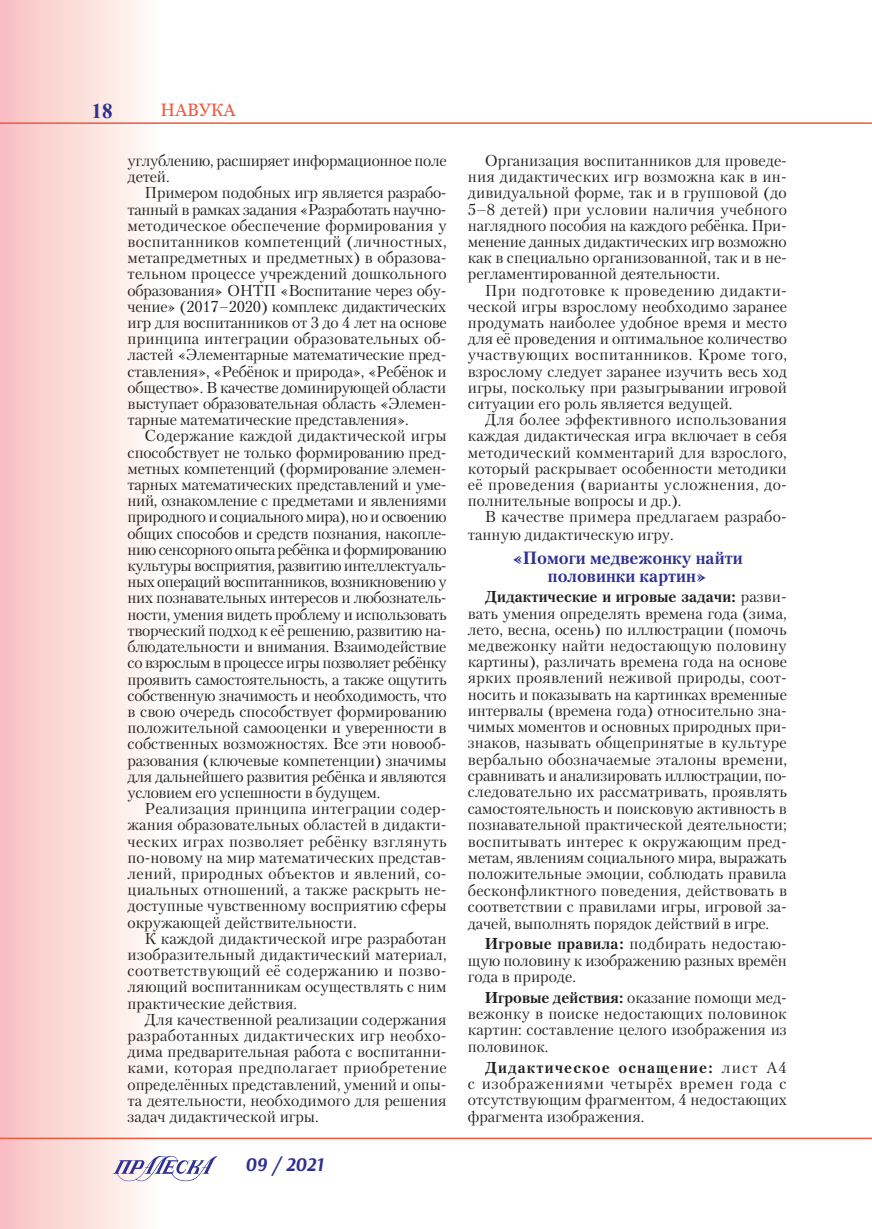
<style>
.page{position:relative;width:872px;height:1229px;background:#fff}
.page>*{position:absolute;margin:0;border:0;box-sizing:border-box;transform-origin:0 0}
.t1{font:700 21px "Times New Roman";color:#2e3092}
.t2{font:italic 700 19.5px "Arsenal";color:#2e3092}
.t3{font:18px "Georgia";color:#f0593e}
.Центр_цвет{font:700 17.7px/18px "Petersburg C";color:#2e3092;text-align:center}
.Текст{font:15.75px/16.2px "Petersburg C";color:#231f20;text-align:justify}
.Текст-2{font:15.75px/16.2px "Petersburg C";letter-spacing:-.025em;color:#231f20}
.s1{font-weight:700}
</style>
<div class="page">
<div style="left:0;top:0;width:160px;height:1229px;background:linear-gradient(to right,#f9c0c0,#fffef9)"></div>
<hr style="left:0;top:1137px;width:872px;height:2px;background:#f0593e">
<hr style="left:0;top:122px;width:867px;height:2px;background:#f0593e">
<svg style="left:112px;top:1155px;width:104px;height:26px"></svg>
<h1 class="t1" style="left:92px;top:97px;width:22px">18</h1>
<p class="t3" style="left:160px;top:99px;width:76px">навука</p>
<p class="Текст-2" style="left:128px;top:152px;width:320px">углублению, расширяет информационное поле детей.</p>
<p class="Текст" style="left:128px;top:185px;width:321px;text-indent:17px">Примером подобных игр является разрабо&shy;танный в рамках задания «Разработать научно&shy;методическое обеспечение формирования у воспитанников компетенций (личностных, метапредметных и предметных) в образова&shy;тельном процессе учреждений дошкольного образования» ОНТП «Воспитание через обу&shy;чение» (2017–2020) комплекс дидактических игр для воспитанников от 3 до 4 лет на основе принципа интеграции образовательных об&shy;ластей «Элементарные математические пред&shy;ставления», «Ребёнок и природа», «Ребёнок и общество». В качестве доминирующей области выступает образовательная область «Элемен&shy;тарные математические представления».</p>
<p class="Текст" style="left:128px;top:428px;width:321px;text-indent:17px">Содержание каждой дидактической игры способствует не только формированию пред&shy;метных компетенций (формирование элемен&shy;тарных математических представлений и уме&shy;ний, ознакомление с предметами и явлениями природного и социального мира), но и освоению общих способов и средств познания, накопле&shy;нию сенсорного опыта ребёнка и формированию культуры восприятия, развитию интеллектуаль&shy;ных операций воспитанников, возникновению у них познавательных интересов и любознатель&shy;ности, умения видеть проблему и использовать творческий подход к её решению, развитию на&shy;блюдательности и внимания. Взаимодействие со взрослым в процессе игры позволяет ребёнку проявить самостоятельность, а также ощутить собственную значимость и необходимость, что в свою очередь способствует формированию положительной самооценки и уверенности в собственных возможностях. Все эти новооб&shy;разования (ключевые компетенции) значимы для дальнейшего развития ребёнка и являются условием его успешности в будущем.</p>
<p class="Текст" style="left:128px;top:800px;width:320px;text-indent:17px">Реализация принципа интеграции содер&shy;жания образовательных областей в дидакти&shy;ческих играх позволяет ребёнку взглянуть по-новому на мир математических представ&shy;лений, природных объектов и явлений, со&shy;циальных отношений, а также раскрыть не&shy;доступные чувственному восприятию сферы окружающей действительности.</p>
<p class="Текст" style="left:128px;top:930px;width:320px;text-indent:17px">К каждой дидактической игре разработан изобразительный дидактический материал, соответствующий её содержанию и позво&shy;ляющий воспитанникам осуществлять с ним практические действия.</p>
<p class="Текст" style="left:128px;top:1011px;width:321px;text-indent:17px">Для качественной реализации содержания разработанных дидактических игр необхо&shy;дима предварительная работа с воспитанни&shy;ками, которая предполагает приобретение определённых представлений, умений и опы&shy;та деятельности, необходимого для решения задач дидактической игры.</p>
<p class="t2" style="left:245px;top:1152px;width:80px">09 / 2021</p>
<p class="Текст" style="left:468px;top:152px;width:320px;text-indent:17px">Организация воспитанников для проведе&shy;ния дидактических игр возможна как в ин&shy;дивидуальной форме, так и в групповой (до 5–8 детей) при условии наличия учебного наглядного пособия на каждого ребёнка. При&shy;менение данных дидактических игр возможно как в специально организованной, так и в не&shy;регламентированной деятельности.</p>
<p class="Текст" style="left:468px;top:282px;width:321px;text-indent:17px">При подготовке к проведению дидакти&shy;ческой игры взрослому необходимо заранее продумать наиболее удобное время и место для её проведения и оптимальное количество участвующих воспитанников. Кроме того, взрослому следует заранее изучить весь ход игры, поскольку при разыгрывании игровой ситуации его роль является ведущей.</p>
<p class="Текст" style="left:468px;top:411px;width:321px;text-indent:17px">Для более эффективного использования каждая дидактическая игра включает в себя методический комментарий для взрослого, который раскрывает особенности методики её проведения (варианты усложнения, до&shy;полнительные вопросы и др.).</p>
<p class="Текст" style="left:468px;top:508px;width:320px;line-height:17.1px;text-indent:17px">В качестве примера предлагаем разрабо&shy;танную дидактическую игру.</p>
<p class="Центр_цвет" style="left:512px;top:549px;width:232px">«Помоги медвежонку найти половинки картин»</p>
<p class="Текст" style="left:468px;top:588px;width:321px;text-indent:17px"><span class="s1">Дидактические и игровые задачи:</span> разви&shy;вать умения определять времена года (зима, лето, весна, осень) по иллюстрации (помочь медвежонку найти недостающую половину картины), различать времена года на основе ярких проявлений неживой природы, соот&shy;носить и показывать на картинках временные интервалы (времена года) относительно зна&shy;чимых моментов и основных природных при&shy;знаков, называть общепринятые в культуре вербально обозначаемые эталоны времени, сравнивать и анализировать иллюстрации, по&shy;следовательно их рассматривать, проявлять самостоятельность и поисковую активность в познавательной практической деятельности; воспитывать интерес к окружающим пред&shy;метам, явлениям социального мира, выражать положительные эмоции, соблюдать правила бесконфликтного поведения, действовать в соответствии с правилами игры, игровой за&shy;дачей, выполнять порядок действий в игре.</p>
<p class="Текст" style="left:468px;top:935px;width:320px;text-indent:17px"><span class="s1">Игровые правила:</span> подбирать недостаю&shy;щую половину к изображению разных времён года в природе.</p>
<p class="Текст" style="left:468px;top:989px;width:320px;text-indent:17px"><span class="s1">Игровые действия:</span> оказание помощи мед&shy;вежонку в поиске недостающих половинок картин: составление целого изображения из половинок.</p>
<p class="Текст" style="left:468px;top:1058px;width:321px;text-indent:17px"><span class="s1">Дидактическое оснащение:</span> лист А4 с изображениями четырёх времен года с отсутствующим фрагментом, 4 недостающих фрагмента изображения.</p>
</div>
